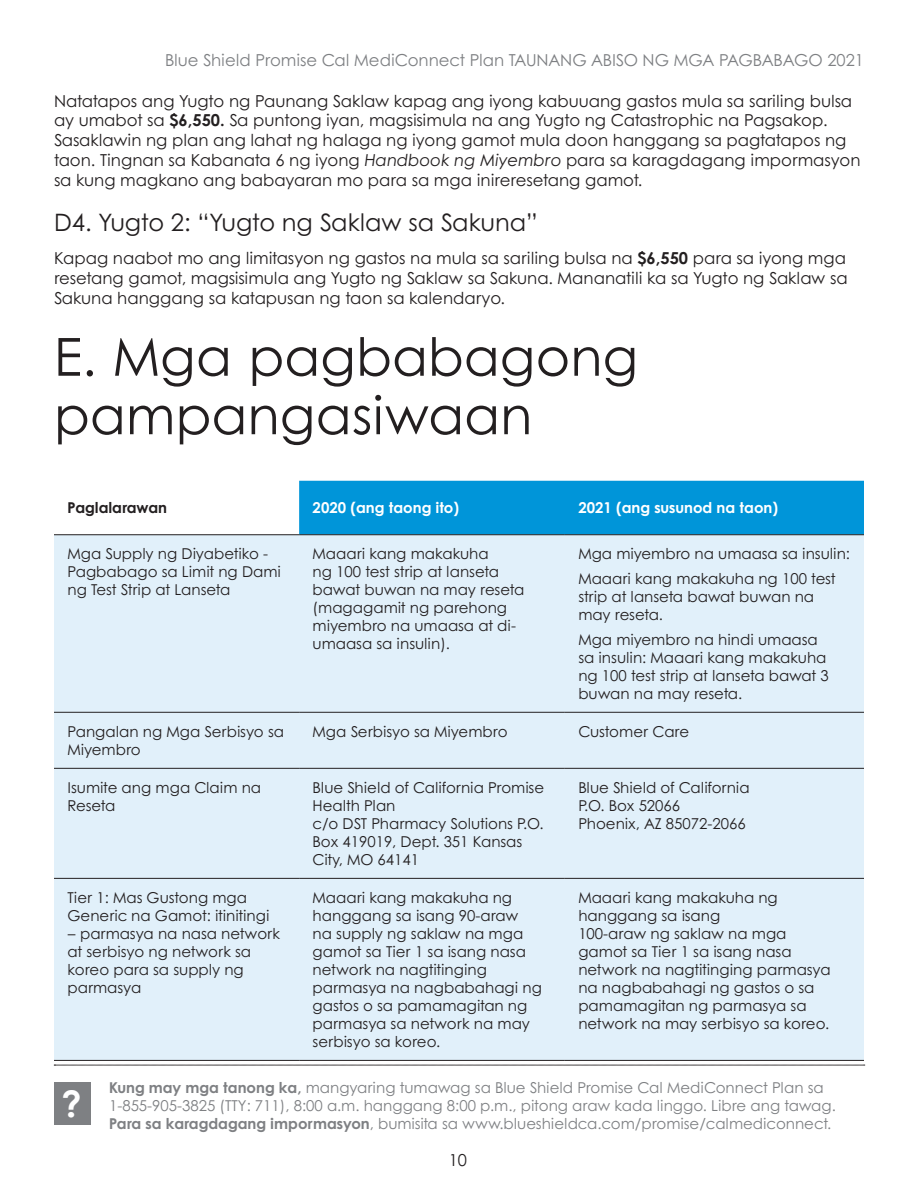
<style>
.page{position:relative;width:918px;height:1188px;background:#fff}
.page>*{position:absolute;margin:0;border:0;box-sizing:border-box;transform-origin:0 0}
.t1{font:52.5px/58.5px "Century Gothic B";color:#231f20}
.t2{font:700 36px "Century Gothic";color:#fff}
.t3{font:24px "Century Gothic B";color:#231f20}
.t4{font:16.5px/19.8px "Century Gothic B";color:#231f20}
.t5{font:16.5px "Century Gothic B";color:#7e8083}
.t6{font:15px/18px "Century Gothic B";color:#231f20}
.t7{font:15px/18px "Century Gothic B";color:#7e8083}
.t8{font:700 15px "Century Gothic B";color:#fff}
.t9{font:700 15px "Century Gothic B";color:#231f20}
.s1{font-weight:700}
.s2{font-style:italic}
</style>
<div class="page">
<svg style="left:54px;top:1065px;width:811px;height:1px"></svg>
<div style="left:54px;top:1082px;width:37px;height:42px;background:#7e8083"></div>
<div style="left:299px;top:481px;width:565px;height:53px;background:#0095d9"></div>
<div style="left:54px;top:535px;width:810px;height:525px;background:#e1f0fa"></div>
<hr style="left:54px;top:712px;width:245px;height:1px;background:#231f20">
<hr style="left:299px;top:712px;width:266px;height:1px;background:#231f20">
<hr style="left:565px;top:712px;width:299px;height:1px;background:#231f20">
<hr style="left:54px;top:1060px;width:245px;height:1px;background:#231f20">
<hr style="left:299px;top:1060px;width:266px;height:1px;background:#231f20">
<hr style="left:565px;top:1060px;width:299px;height:1px;background:#231f20">
<hr style="left:54px;top:534px;width:245px;height:1px;background:#231f20">
<hr style="left:299px;top:534px;width:266px;height:1px;background:#231f20">
<hr style="left:565px;top:534px;width:299px;height:1px;background:#231f20">
<hr style="left:54px;top:878px;width:245px;height:1px;background:#231f20">
<hr style="left:299px;top:878px;width:266px;height:1px;background:#231f20">
<hr style="left:565px;top:878px;width:299px;height:1px;background:#231f20">
<hr style="left:54px;top:768px;width:245px;height:1px;background:#231f20">
<hr style="left:299px;top:768px;width:266px;height:1px;background:#231f20">
<hr style="left:565px;top:768px;width:299px;height:1px;background:#231f20">
<p class="t5" style="left:165px;top:50px;width:700px">Blue Shield Promise Cal MediConnect Plan TAUNANG ABISO NG MGA PAGBABAGO 2021</p>
<p class="t4" style="left:54px;top:91px;width:808px">Natatapos ang Yugto ng Paunang Saklaw kapag ang iyong kabuuang gastos mula sa sariling bulsa ay umabot sa <span class="s1">$6,550.</span> Sa puntong iyan, magsisimula na ang Yugto ng Catastrophic na Pagsakop.<br>Sasaklawin ng plan ang lahat ng halaga ng iyong gamot mula doon hanggang sa pagtatapos ng taon. Tingnan sa Kabanata 6 ng iyong <span class="s2">Handbook ng Miyembro</span> para sa karagdagang impormasyon sa kung magkano ang babayaran mo para sa mga inireresetang gamot.</p>
<h3 class="t3" style="left:54px;top:208px;width:485px">D4. Yugto 2: “Yugto ng Saklaw sa Sakuna”</h3>
<p class="t4" style="left:54px;top:248px;width:795px;text-align:justify">Kapag naabot mo ang limitasyon ng gastos na mula sa sariling bulsa na <span class="s1">$6,550</span> para sa iyong mga resetang gamot, magsisimula ang Yugto ng Saklaw sa Sakuna. Mananatili ka sa Yugto ng Saklaw sa Sakuna hanggang sa katapusan ng taon sa kalendaryo.</p>
<h2 class="t1" style="left:54px;top:327px;width:586px">E. Mga pagbabagong pampangasiwaan</h2>
<p class="t9" style="left:68px;top:498px;width:101px">Paglalarawan</p>
<p class="t8" style="left:313px;top:498px;width:148px">2020 (ang taong ito)</p>
<p class="t8" style="left:578px;top:498px;width:201px">2021 (ang susunod na taon)</p>
<p class="t6" style="left:68px;top:545px;width:215px">Mga Supply ng Diyabetiko -<br>Pagbabago sa Limit ng Dami ng Test Strip at Lanseta</p>
<p class="t6" style="left:313px;top:545px;width:213px">Maaari kang makakuha<br>ng 100 test strip at lanseta bawat buwan na may reseta (magagamit ng parehong miyembro na umaasa at di&shy;umaasa sa insulin).</p>
<p class="t6" style="left:578px;top:545px;width:273px">Mga miyembro na umaasa sa insulin:</p>
<p class="t6" style="left:578px;top:569px;width:259px">Maaari kang makakuha ng 100 test strip at lanseta bawat buwan na may reseta.</p>
<p class="t6" style="left:578px;top:630px;width:252px">Mga miyembro na hindi umaasa sa insulin: Maaari kang makakuha ng 100 test strip at lanseta bawat 3 buwan na may reseta.</p>
<p class="t6" style="left:68px;top:722px;width:218px">Pangalan ng Mga Serbisyo sa<br>Miyembro</p>
<p class="t6" style="left:313px;top:722px;width:196px">Mga Serbisyo sa Miyembro</p>
<p class="t6" style="left:578px;top:722px;width:112px">Customer Care</p>
<p class="t6" style="left:68px;top:778px;width:195px">Isumite ang mga Claim na<br>Reseta</p>
<p class="t6" style="left:313px;top:778px;width:233px">Blue Shield of California Promise<br>Health Plan<br>c/o DST Pharmacy Solutions P.O.<br>Box 419019, Dept. 351 Kansas<br>City, MO 64141</p>
<p class="t6" style="left:578px;top:778px;width:173px">Blue Shield of California<br>P.O. Box 52066<br>Phoenix, AZ 85072-2066</p>
<p class="t6" style="left:68px;top:888px;width:204px">Tier 1: Mas Gustong mga<br>Generic na Gamot: itinitingi</p>
<p class="t6" style="left:68px;top:924px;width:214px">– parmasya na nasa network at serbisyo ng network sa koreo para sa supply ng parmasya</p>
<p class="t6" style="left:313px;top:888px;width:231px">Maaari kang makakuha ng hanggang sa isang 90-araw<br>na supply ng saklaw na mga gamot sa Tier 1 sa isang nasa network na nagtitinging parmasya na nagbabahagi ng gastos o sa pamamagitan ng parmasya sa network na may serbisyo sa koreo.</p>
<p class="t6" style="left:578px;top:888px;width:254px">Maaari kang makakuha ng hanggang sa isang<br>100-araw ng saklaw na mga gamot sa Tier 1 sa isang nasa network na nagtitinging parmasya na nagbabahagi ng gastos o sa pamamagitan ng parmasya sa network na may serbisyo sa koreo.</p>
<h2 class="t2" style="left:62px;top:1076px;width:22px">?</h2>
<p class="t7" style="left:109px;top:1079px;width:728px"><span class="s1">Kung may mga tanong ka,</span> mangyaring tumawag sa Blue Shield Promise Cal MediConnect Plan sa<br>1-855-905-3825 (TTY: 711), 8:00 a.m. hanggang 8:00 p.m., pitong araw kada linggo. Libre ang tawag.<br><span class="s1">Para sa karagdagang impormasyon</span>, bumisita sa www.blueshieldca.com/promise/calmediconnect.</p>
<p class="t4" style="left:449px;top:1150px;width:20px">10</p>
</div>
